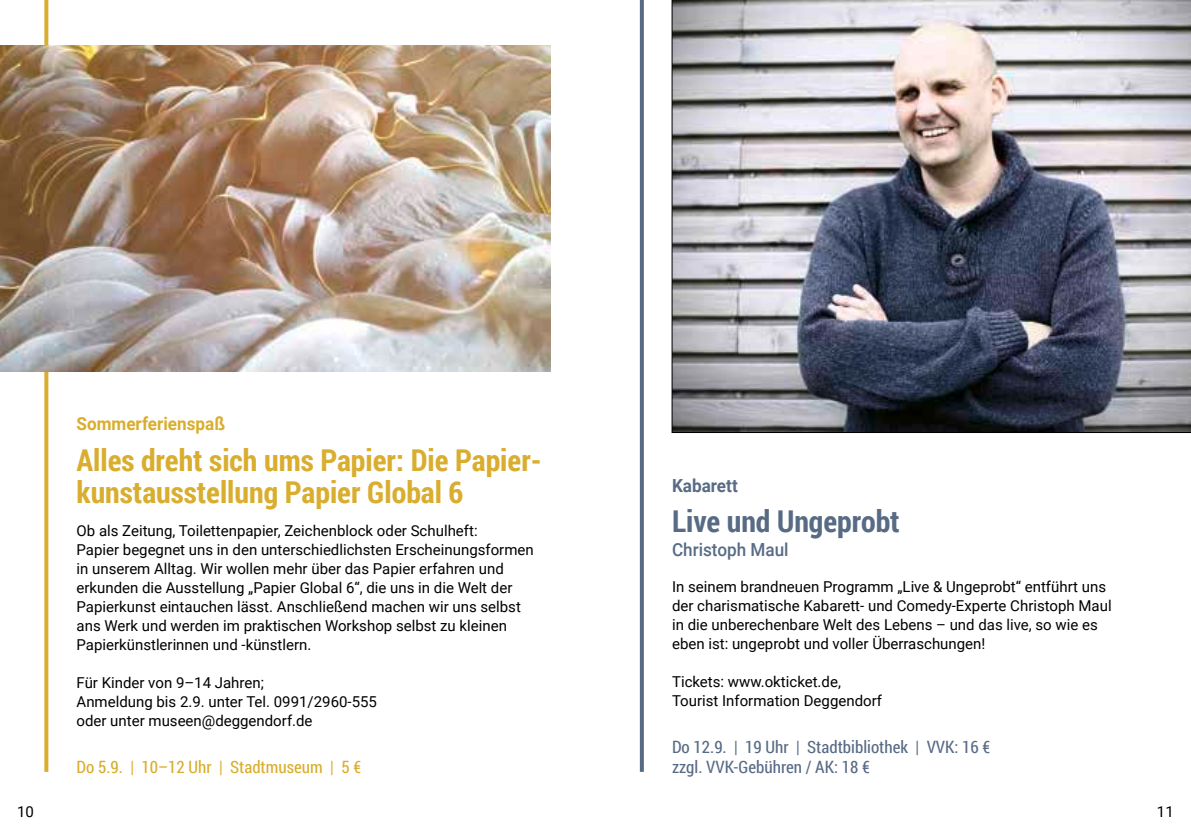
<style>
.page{position:relative;width:1191px;height:840px;background:#fff}
.page>*{position:absolute;margin:0;border:0;box-sizing:border-box;transform-origin:0 0}
.t1{font:700 30px/32px "Roboto Condensed";color:#d9ad2e}
.t2{font:700 30px "Roboto Condensed";color:#586b85}
.t3{font:700 18px "Roboto";color:#d9ad2e;scale:.95 1}
.t4{font:500 18px "Roboto";color:#586b85;scale:.95 1}
.t5{font:700 18px "Roboto";color:#586b85;scale:.95 1}
.t6{font:17px/20px "Roboto Condensed";color:#586b85}
.t7{font:17px "Roboto Condensed";color:#d9ad2e}
.t8{font:15px/19px "Roboto";color:#000}
</style>
<div class="page">
<svg style="left:44px;top:0;width:4px;height:771px;fill:#d9ad2e"></svg>
<img style="left:672px;top:0;width:519px;height:432px">
<svg style="left:640px;top:0;width:4px;height:771px;fill:#586b85"></svg>
<img style="left:0;top:45px;width:550px;height:326px">
<p class="t8" style="left:17px;top:803px;width:18px">10</p>
<p class="t3" style="left:77px;top:416px;width:158px">Sommerferienspaß</p>
<h1 class="t1" style="left:77px;top:446px;width:467px">Alles dreht sich ums Papier: Die Papier&shy;kunstausstellung Papier Global 6</h1>
<p class="t8" style="left:77px;top:522px;width:458px">Ob als Zeitung, Toilettenpapier, Zeichenblock oder Schulheft:<br>Papier begegnet uns in den unterschiedlichsten Erscheinungsformen in unserem Alltag. Wir wollen mehr über das Papier erfahren und erkunden die Ausstellung „Papier Global 6“, die uns in die Welt der Papierkunst eintauchen lässt. Anschließend machen wir uns selbst ans Werk und werden im praktischen Workshop selbst zu kleinen Papierkünstlerinnen und -künstlern.</p>
<p class="t8" style="left:77px;top:674px;width:302px">Für Kinder von 9–14 Jahren;<br>Anmeldung bis 2.9. unter Tel. 0991/2960-555 oder unter museen@deggendorf.de</p>
<p class="t7" style="left:77px;top:759px;width:286px">Do 5.9. | 10–12 Uhr | Stadtmuseum | 5 €</p>
<p class="t5" style="left:672px;top:477px;width:71px">Kabarett</p>
<h1 class="t2" style="left:672px;top:509px;width:229px">Live und Ungeprobt</h1>
<p class="t4" style="left:672px;top:542px;width:124px">Christoph Maul</p>
<p class="t8" style="left:672px;top:576px;width:441px">In seinem brandneuen Programm „Live &amp; Ungeprobt“ entführt uns der charismatische Kabarett- und Comedy-Experte Christoph Maul in die unberechenbare Welt des Lebens – und das live, so wie es eben ist: ungeprobt und voller Überraschungen!</p>
<p class="t8" style="left:672px;top:673px;width:211px">Tickets: www.okticket.de,<br>Tourist Information Deggendorf</p>
<p class="t6" style="left:672px;top:737px;width:320px">Do 12.9. | 19 Uhr | Stadtbibliothek | VVK: 16 € zzgl. VVK-Gebühren / AK: 18 €</p>
<p class="t8" style="left:1157px;top:803px;width:18px">11</p>
</div>
